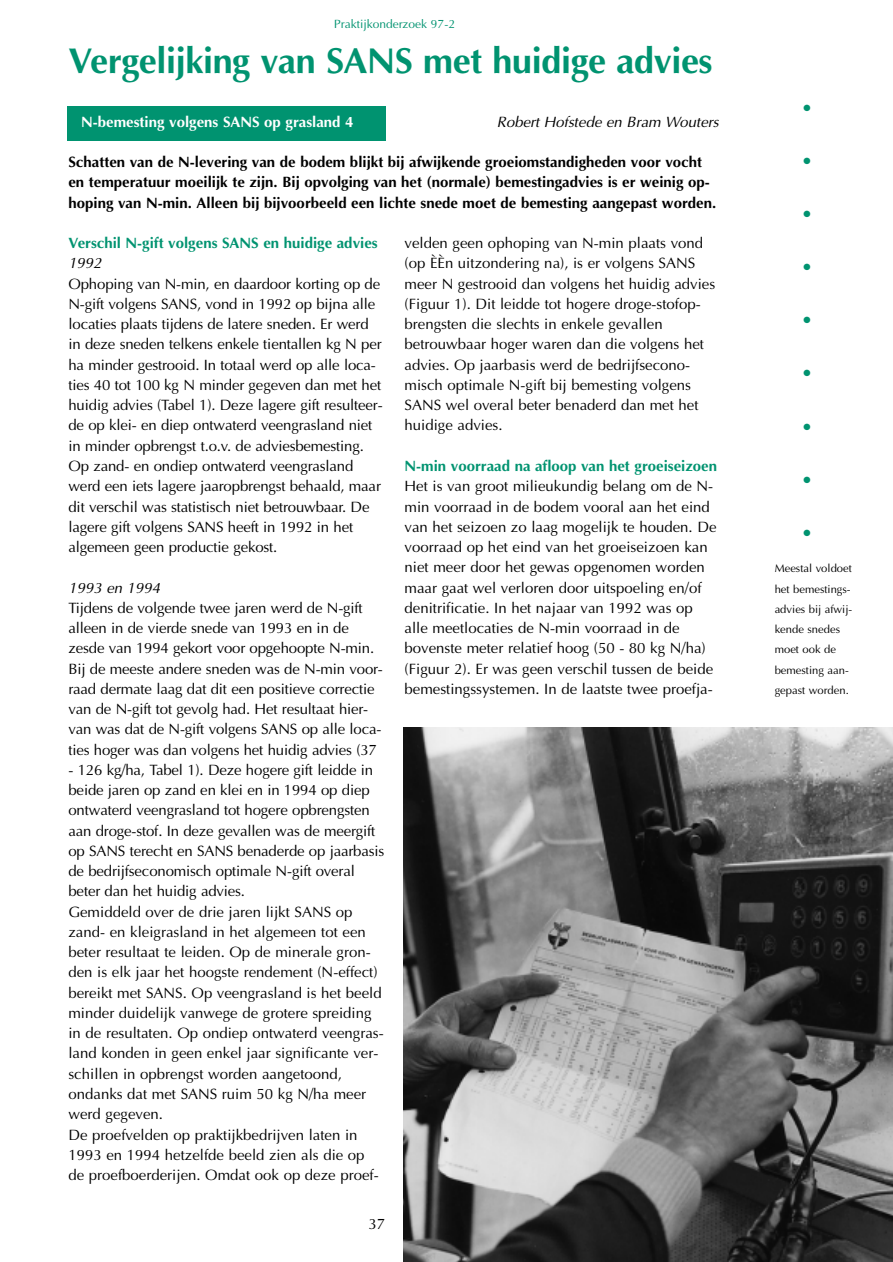
<style>
.page{position:relative;width:893px;height:1262px;background:#fff}
.page>*{position:absolute;margin:0;border:0;box-sizing:border-box;transform-origin:0 0}
.t1{font:700 36px "Optima";letter-spacing:-.01em;color:#009370}
.t2{font:15px/20.2px "Optima";color:#000}
.t3{font:700 15px/20.2px "Optima";color:#000}
.t4{font:700 15px "Optima";color:#009370}
.t5{font:italic 15px "Optima";color:#000}
.t6{font:700 15px "Optima";color:#fff}
.t7{font:12px "Optima";color:#009370}
.t8{font:11.25px/20.2px "Optima";color:#000}
.t9{font:9px "Zapf Dingbats";color:#009370}
</style>
<div class="page">
<div style="left:68px;top:106px;width:318px;height:34px;background:#009370"></div>
<img style="left:403px;top:727px;width:489px;height:535px">
<p class="t7" style="left:334px;top:19px;width:122px">Praktijkonderzoek 97-2</p>
<h1 class="t1" style="left:68px;top:46px;width:645px">Vergelijking van SANS met huidige advies</h1>
<p class="t6" style="left:81px;top:115px;width:274px">N-bemesting volgens SANS op grasland 4</p>
<p class="t5" style="left:497px;top:115px;width:226px">Robert Hofstede en Bram Wouters</p>
<p class="t3" style="left:68px;top:153px;width:649px">Schatten van de N-levering van de bodem blijkt bij afwijkende groeiomstandigheden voor vocht en temperatuur moeilijk te zijn. Bij opvolging van het (normale) bemestingadvies is er weinig op&shy;hoping van N-min. Alleen bij bijvoorbeeld een lichte snede moet de bemesting aangepast worden.</p>
<p class="t2" style="left:404px;top:234px;width:312px">velden geen ophoping van N-min plaats vond (op ÈÈn uitzondering na), is er volgens SANS meer N gestrooid dan volgens het huidig advies (Figuur 1). Dit leidde tot hogere droge-stofop&shy;brengsten die slechts in enkele gevallen betrouwbaar hoger waren dan die volgens het advies. Op jaarbasis werd de bedrijfsecono&shy;misch optimale N-gift bij bemesting volgens SANS wel overal beter benaderd dan met het huidige advies.</p>
<p class="t4" style="left:404px;top:460px;width:314px">N-min voorraad na afloop van het groeiseizoen</p>
<p class="t2" style="left:404px;top:477px;width:313px">Het is van groot milieukundig belang om de N&shy;min voorraad in de bodem vooral aan het eind van het seizoen zo laag mogelijk te houden. De voorraad op het eind van het groeiseizoen kan niet meer door het gewas opgenomen worden maar gaat wel verloren door uitspoeling en/of denitrificatie. In het najaar van 1992 was op alle meetlocaties de N-min voorraad in de bovenste meter relatief hoog (50 - 80 kg N/ha) (Figuur 2). Er was geen verschil tussen de beide bemestingssystemen. In de laatste twee proefja-</p>
<p class="t4" style="left:68px;top:237px;width:311px">Verschil N-gift volgens SANS en huidige advies</p>
<p class="t5" style="left:68px;top:257px;width:37px">1992</p>
<p class="t2" style="left:68px;top:275px;width:316px">Ophoping van N-min, en daardoor korting op de N-gift volgens SANS, vond in 1992 op bijna alle locaties plaats tijdens de latere sneden. Er werd in deze sneden telkens enkele tientallen kg N per ha minder gestrooid. In totaal werd op alle loca&shy;ties 40 tot 100 kg N minder gegeven dan met het huidig advies (Tabel 1). Deze lagere gift resulteer&shy;de op klei- en diep ontwaterd veengrasland niet in minder opbrengst t.o.v. de adviesbemesting.<br>Op zand- en ondiep ontwaterd veengrasland werd een iets lagere jaaropbrengst behaald, maar dit verschil was statistisch niet betrouwbaar. De lagere gift volgens SANS heeft in 1992 in het algemeen geen productie gekost.</p>
<p class="t5" style="left:68px;top:581px;width:96px">1993 en 1994</p>
<p class="t2" style="left:68px;top:599px;width:316px">Tijdens de volgende twee jaren werd de N-gift alleen in de vierde snede van 1993 en in de zesde van 1994 gekort voor opgehoopte N-min.<br>Bij de meeste andere sneden was de N-min voor&shy;raad dermate laag dat dit een positieve correctie van de N-gift tot gevolg had. Het resultaat hier&shy;van was dat de N-gift volgens SANS op alle loca&shy;ties hoger was dan volgens het huidig advies (37</p>
<p class="t2" style="left:68px;top:761px;width:317px">- 126 kg/ha, Tabel 1). Deze hogere gift leidde in beide jaren op zand en klei en in 1994 op diep ontwaterd veengrasland tot hogere opbrengsten aan droge-stof. In deze gevallen was de meergift op SANS terecht en SANS benaderde op jaarbasis de bedrijfseconomisch optimale N-gift overal beter dan het huidig advies.<br>Gemiddeld over de drie jaren lijkt SANS op zand- en kleigrasland in het algemeen tot een beter resultaat te leiden. Op de minerale gron&shy;den is elk jaar het hoogste rendement (N-effect) bereikt met SANS. Op veengrasland is het beeld minder duidelijk vanwege de grotere spreiding in de resultaten. Op ondiep ontwaterd veengras&shy;land konden in geen enkel jaar significante ver&shy;schillen in opbrengst worden aangetoond, ondanks dat met SANS ruim 50 kg N/ha meer werd gegeven.<br>De proefvelden op praktijkbedrijven laten in 1993 en 1994 hetzelfde beeld zien als die op<br>de proefboerderijen. Omdat ook op deze proef-</p>
<p class="t2" style="left:368px;top:1215px;width:18px">37</p>
<p class="t9" style="left:803px;top:103px;width:9px">●</p>
<p class="t9" style="left:803px;top:156px;width:9px">●</p>
<p class="t9" style="left:803px;top:209px;width:9px">●</p>
<p class="t9" style="left:803px;top:263px;width:9px">●</p>
<p class="t9" style="left:803px;top:316px;width:9px">●</p>
<p class="t9" style="left:803px;top:369px;width:9px">●</p>
<p class="t9" style="left:803px;top:422px;width:9px">●</p>
<p class="t9" style="left:803px;top:475px;width:9px">●</p>
<p class="t9" style="left:803px;top:528px;width:9px">●</p>
<p class="t8" style="left:774px;top:559px;width:79px">Meestal voldoet het bemestings&shy;advies bij afwij&shy;kende snedes moet ook de bemesting aan&shy;gepast worden.</p>
</div>
